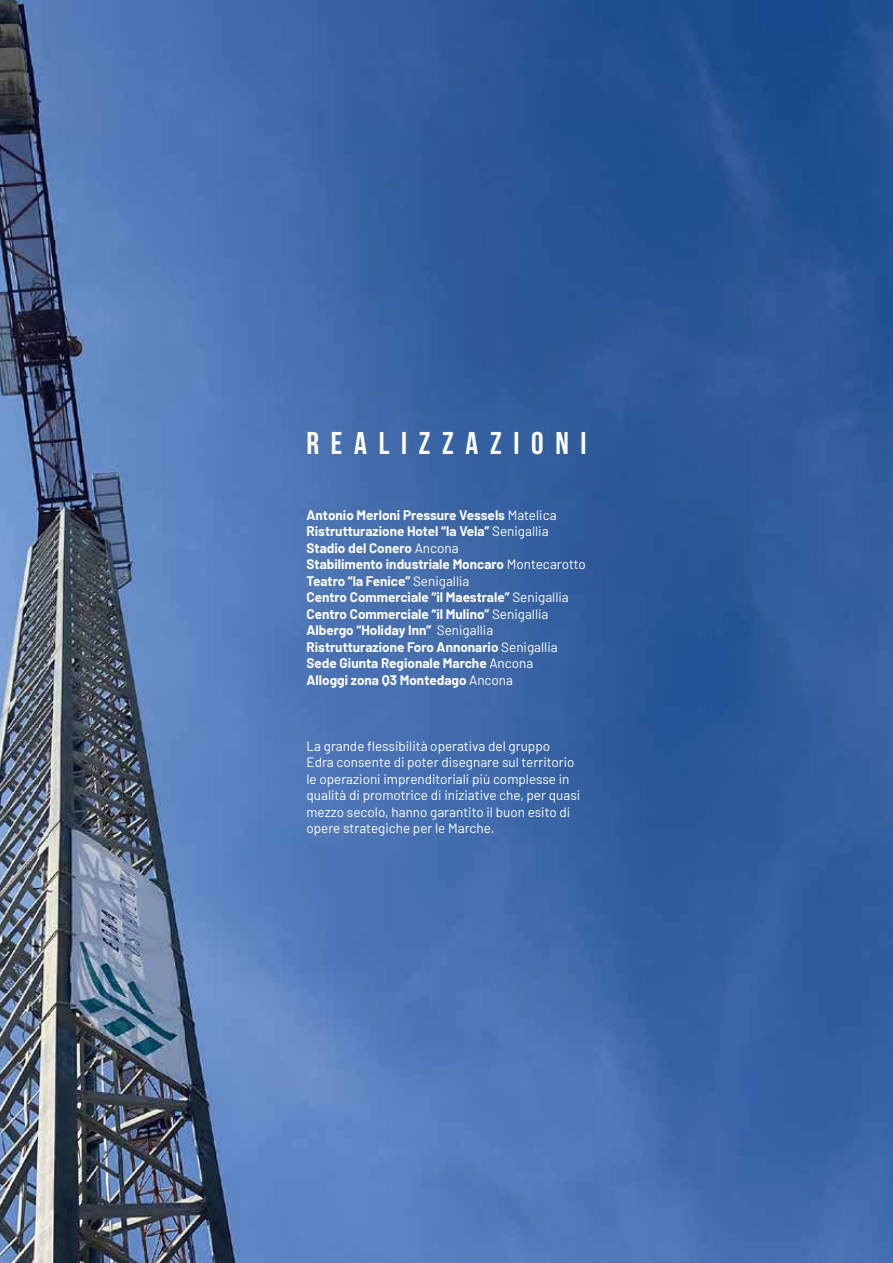
<style>
.page{position:relative;width:893px;height:1263px;background:#fff}
.page>*{position:absolute;margin:0;border:0;box-sizing:border-box;transform-origin:0 0}
.t1{font:700 31.5px "Bebas Neue";letter-spacing:.37em;color:#fff}
.t2{font:700 13.5px/16.5px "Barlow";color:#fff}
.t3{font:13.5px/16.5px "Barlow";color:#fff}
.s1{font-weight:400}
</style>
<div class="page">
<img style="left:0;top:0;width:893px;height:1263px">
<h1 class="t1" style="left:306px;top:425px;width:282px">REALIZZAZIONI</h1>
<p class="t2" style="left:306px;top:505px;width:281px">Antonio Merloni Pressure Vessels <span class="s1">Matelica </span>Ristrutturazione Hotel “la Vela” <span class="s1">Senigallia </span>Stadio del Conero <span class="s1">Ancona<br></span>Stabilimento industriale Moncaro <span class="s1">Montecarotto </span>Teatro “la Fenice” <span class="s1">Senigallia<br></span>Centro Commerciale “il Maestrale” <span class="s1">Senigallia </span>Centro Commerciale “il Mulino” <span class="s1">Senigallia </span>Albergo “Holiday Inn” <span class="s1">Senigallia </span>Ristrutturazione Foro Annonario <span class="s1">Senigallia </span>Sede Giunta Regionale Marche <span class="s1">Ancona<br></span>Alloggi zona Q3 Montedago <span class="s1">Ancona</span></p>
<p class="t3" style="left:306px;top:736px;width:275px">La grande flessibilità operativa del gruppo Edra consente di poter disegnare sul territorio le operazioni imprenditoriali più complesse in qualità di promotrice di iniziative che, per quasi mezzo secolo, hanno garantito il buon esito di opere strategiche per le Marche.</p>
</div>
